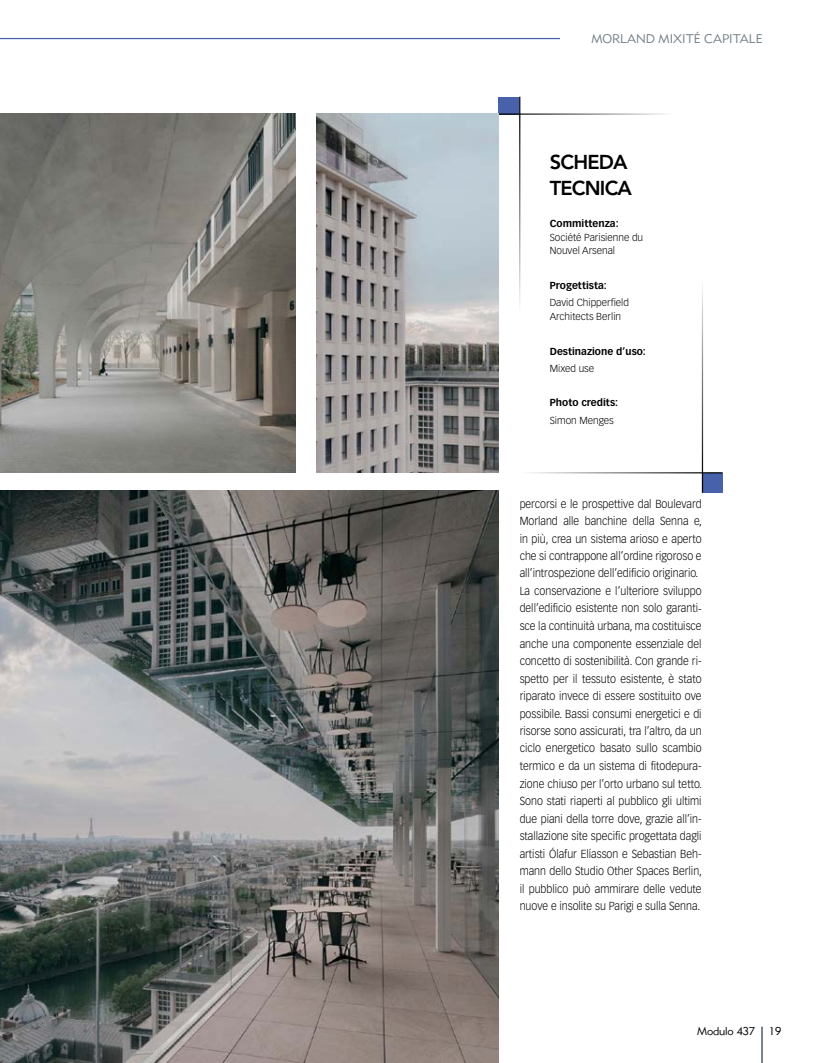
<style>
.page{position:relative;width:815px;height:1063px;background:#fff}
.page>*{position:absolute;margin:0;border:0;box-sizing:border-box;transform-origin:0 0}
.t1{font:800 20px/26.2px "Avenir LT Std";letter-spacing:-.04em;color:#000}
.t2{font:12.5px "Metro Lite Two";color:#717e86}
.t3{font:300 11.5px/17.5px "Vectora LT Std";color:#000;scale:.92 1}
.t4{font:11.25px "Metro Lite Two";letter-spacing:-.015em;color:#000}
.t5{font:300 10px/13.8px "Vectora LT Std";color:#000}
.t6{font:700 10px "Vectora LT Std";color:#000}
</style>
<div class="page">
<hr style="left:761px;top:1027px;width:2px;height:36px;background:#717e86">
<hr style="left:0;top:38px;width:560px;height:1px;background:#4762ab">
<img style="left:0;top:113px;width:295px;height:359px">
<img style="left:0;top:490px;width:498px;height:573px">
<div style="left:499px;top:97px;width:20px;height:17px;background:#4762ab"></div>
<hr style="left:499px;top:113px;width:195px;height:2px;background:#000">
<hr style="left:519px;top:97px;width:1px;height:245px;background:#000">
<div style="left:703px;top:473px;width:19px;height:20px;background:#4762ab"></div>
<hr style="left:499px;top:472px;width:224px;height:1px;background:#000">
<hr style="left:702px;top:250px;width:1px;height:243px;background:#000">
<img style="left:317px;top:113px;width:181px;height:359px">
<p class="t2" style="left:591px;top:31px;width:173px">MORLAND MIXITÉ CAPITALE</p>
<h1 class="t1" style="left:550px;top:149px;width:84px">SCHEDA<br>TECNICA</h1>
<p class="t6" style="left:550px;top:217px;width:70px">Committenza:</p>
<p class="t5" style="left:550px;top:230px;width:95px">Société Parisienne du<br>Nouvel Arsenal</p>
<p class="t6" style="left:550px;top:279px;width:59px">Progettista:</p>
<p class="t5" style="left:550px;top:296px;width:81px">David Chipperfield<br>Architects Berlin</p>
<p class="t6" style="left:550px;top:345px;width:98px">Destinazione d’uso:</p>
<p class="t5" style="left:550px;top:362px;width:46px">Mixed use</p>
<p class="t6" style="left:550px;top:397px;width:70px">Photo credits:</p>
<p class="t5" style="left:550px;top:413px;width:66px">Simon Menges</p>
<p class="t3" style="left:520px;top:495px;width:200px">percorsi e le prospettive dal Boulevard Morland alle banchine della Senna e, in più, crea un sistema arioso e aperto che si contrappone all’ordine rigoroso e all’introspezione dell’edificio originario.<br>La conservazione e l’ulteriore sviluppo dell’edificio esistente non solo garanti&shy;sce la continuità urbana, ma costituisce anche una componente essenziale del concetto di sostenibilità. Con grande ri&shy;spetto per il tessuto esistente, è stato riparato invece di essere sostituito ove possibile. Bassi consumi energetici e di risorse sono assicurati, tra l’altro, da un ciclo energetico basato sullo scambio termico e da un sistema di fitodepura&shy;zione chiuso per l’orto urbano sul tetto.<br>Sono stati riaperti al pubblico gli ultimi due piani della torre dove, grazie all’in&shy;stallazione site specific progettata dagli artisti Ólafur Elíasson e Sebastian Beh&shy;mann dello Studio Other Spaces Berlin, il pubblico può ammirare delle vedute nuove e insolite su Parigi e sulla Senna.</p>
<p class="t4" style="left:697px;top:1025px;width:86px">Modulo 437 19</p>
</div>
